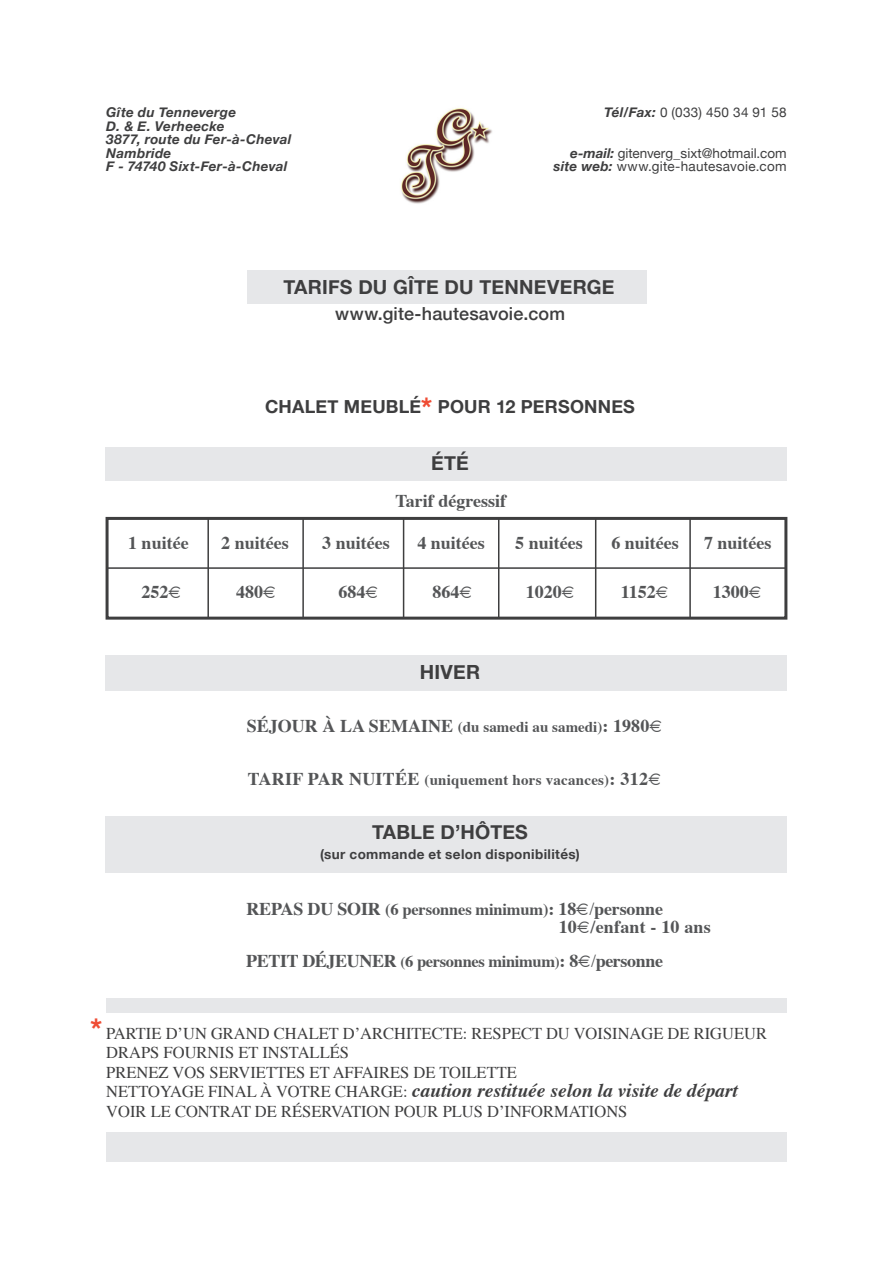
<style>
.page{position:relative;width:893px;height:1263px;background:#fff}
.page>*{position:absolute;margin:0;border:0;box-sizing:border-box;transform-origin:0 0}
.txt{font:700 30px "Helvetica Neue";color:#ef4d35}
.t1{font:italic 700 19.5px "Times";color:#3e3e3f}
.txt-2{font:700 19.5px "Helvetica Neue";letter-spacing:.01em;color:#3e3e3f}
.txt-3{font:700 18px "Times";color:#545557}
.txt-4{font:700 18px "Times";letter-spacing:-.02em;color:#545557}
.txt-5{font:700 18px "Helvetica Neue";letter-spacing:.01em;color:#3e3e3f}
.txt-6{font:500 18px "Helvetica Neue";letter-spacing:.01em;color:#3e3e3f}
.t2{font:16.5px "Times";color:#3e3e3f}
.t3{font:700 15px "Times";letter-spacing:.015em;color:#545557}
.txt-7{font:italic 700 13.5px "Helvetica Neue";letter-spacing:.02em;color:#3e3e3f}
.txt-8{font:13.5px "Helvetica Neue";letter-spacing:.005em;color:#3e3e3f}
.txt-9{font:700 13.5px "Helvetica Neue";letter-spacing:.025em;color:#3e3e3f}
.txt-10{font:13.5px "Helvetica Neue";letter-spacing:.025em;color:#3e3e3f}
.s1{font-weight:700;font-style:italic}
.s2{font-size:28.5px;color:#ef4d35}
.s3{font-weight:400}
.s4{font-size:15px}
.s5{font-size:18px}
.s6{font-weight:400;font-size:18px}
.s7{font-size:16.5px}
.s8{font-weight:400;font-style:normal;font-size:16.5px}
</style>
<div class="page">
<div style="left:106px;top:1132px;width:681px;height:29px;background:#e6e7e9"></div>
<div style="left:106px;top:998px;width:681px;height:15px;background:#e6e7e9"></div>
<div style="left:247px;top:270px;width:400px;height:33px;background:#e6e7e9"></div>
<div style="left:105px;top:447px;width:682px;height:33px;background:#e6e7e9"></div>
<div style="left:105px;top:655px;width:682px;height:36px;background:#e6e7e9"></div>
<div style="left:105px;top:816px;width:682px;height:57px;background:#e6e7e9"></div>
<img style="left:401px;top:108px;width:91px;height:96px">
<div style="left:106px;top:517px;width:681px;height:103px;border:3px solid #3e3e3f"></div>
<hr style="left:106px;top:567px;width:681px;height:2px;background:#3e3e3f">
<hr style="left:207px;top:518px;width:2px;height:101px;background:#3e3e3f">
<hr style="left:302px;top:518px;width:2px;height:101px;background:#3e3e3f">
<hr style="left:403px;top:518px;width:1px;height:101px;background:#3e3e3f">
<hr style="left:498px;top:518px;width:1px;height:101px;background:#3e3e3f">
<hr style="left:595px;top:518px;width:1px;height:101px;background:#3e3e3f">
<hr style="left:689px;top:518px;width:2px;height:101px;background:#3e3e3f">
<p class="txt-7" style="left:106px;top:102px;width:131px">Gîte du Tenneverge</p>
<p class="txt-7" style="left:106px;top:115px;width:120px">D. &amp; E. Verheecke</p>
<p class="txt-7" style="left:106px;top:129px;width:187px">3877, route du Fer-à-Cheval</p>
<p class="txt-7" style="left:106px;top:142px;width:66px">Nambride</p>
<p class="txt-7" style="left:106px;top:156px;width:183px">F - 74740 Sixt-Fer-à-Cheval</p>
<p class="txt-10" style="left:604px;top:103px;width:184px"><span class="s1">Tél/Fax:</span> 0 (033) 450 34 91 58</p>
<p class="txt-8" style="left:570px;top:143px;width:218px"><span class="s1">e-mail:</span> gitenverg_sixt@hotmail.com</p>
<p class="txt-8" style="left:553px;top:157px;width:235px"><span class="s1">site web:</span> www.gite-hautesavoie.com</p>
<p class="txt-2" style="left:283px;top:271px;width:333px">TARIFS DU GÎTE DU TENNEVERGE</p>
<p class="txt-6" style="left:335px;top:300px;width:231px">www.gite-hautesavoie.com</p>
<p class="txt-5" style="left:265px;top:393px;width:371px">CHALET MEUBLÉ<span class="s2">*</span> POUR 12 PERSONNES</p>
<p class="txt-2" style="left:431px;top:448px;width:39px">ÉTÉ</p>
<p class="txt-3" style="left:128px;top:525px;width:62px">1 nuitée</p>
<p class="txt-3" style="left:142px;top:575px;width:42px">252<span class="s3">€</span></p>
<p class="txt-3" style="left:221px;top:525px;width:69px">2 nuitées</p>
<p class="txt-3" style="left:236px;top:575px;width:42px">480<span class="s3">€</span></p>
<p class="txt-3" style="left:395px;top:483px;width:112px">Tarif dégressif</p>
<p class="txt-3" style="left:322px;top:525px;width:69px">3 nuitées</p>
<p class="txt-3" style="left:339px;top:575px;width:42px">684<span class="s3">€</span></p>
<p class="txt-3" style="left:417px;top:525px;width:69px">4 nuitées</p>
<p class="txt-3" style="left:432px;top:575px;width:42px">864<span class="s3">€</span></p>
<p class="txt-3" style="left:515px;top:525px;width:69px">5 nuitées</p>
<p class="txt-3" style="left:526px;top:575px;width:51px">1020<span class="s3">€</span></p>
<p class="txt-3" style="left:611px;top:525px;width:69px">6 nuitées</p>
<p class="txt-3" style="left:621px;top:575px;width:50px">1152<span class="s3">€</span></p>
<p class="txt-3" style="left:704px;top:525px;width:69px">7 nuitées</p>
<p class="txt-3" style="left:713px;top:575px;width:51px">1300<span class="s3">€</span></p>
<p class="txt-2" style="left:420px;top:656px;width:62px">HIVER</p>
<p class="txt-3" style="left:247px;top:709px;width:418px">SÉJOUR À LA SEMAINE <span class="s4">(du samedi au samedi)</span>: 1980<span class="s3">€</span></p>
<p class="t3" style="left:248px;top:765px;width:416px"><span class="s5">TARIF PAR NUITÉE</span> (uniquement hors vacances)<span class="s5">: 312</span><span class="s6">€</span></p>
<p class="txt-2" style="left:372px;top:817px;width:157px">TABLE D’HÔTES</p>
<p class="txt-9" style="left:320px;top:843px;width:261px">(sur commande et selon disponibilités)</p>
<p class="txt-3" style="left:246px;top:891px;width:418px">REPAS DU SOIR <span class="s7">(6 personnes minimum)</span>: 18<span class="s3">€/</span>personne</p>
<p class="txt-3" style="left:559px;top:909px;width:154px">10<span class="s3">€</span>/enfant - 10 ans</p>
<p class="txt-4" style="left:246px;top:944px;width:418px">PETIT DÉJEUNER <span class="s4">(</span><span class="s7">6 personnes minimum</span><span class="s4">)</span>: 8<span class="s3">€/</span>personne</p>
<p class="txt" style="left:90px;top:1006px;width:14px">*</p>
<p class="t2" style="left:106px;top:1018px;width:662px">PARTIE D’UN GRAND CHALET D’ARCHITECTE: RESPECT DU VOISINAGE DE RIGUEUR</p>
<p class="t2" style="left:106px;top:1037px;width:244px">DRAPS FOURNIS ET INSTALLÉS</p>
<p class="t2" style="left:106px;top:1057px;width:412px">PRENEZ VOS SERVIETTES ET AFFAIRES DE TOILETTE</p>
<p class="t1" style="left:106px;top:1072px;width:633px"><span class="s8">NETTOYAGE FINAL À VOTRE CHARGE:</span> caution restituée selon la visite de départ</p>
<p class="t2" style="left:106px;top:1096px;width:523px">VOIR LE CONTRAT DE RÉSERVATION POUR PLUS D’INFORMATIONS</p>
</div>
